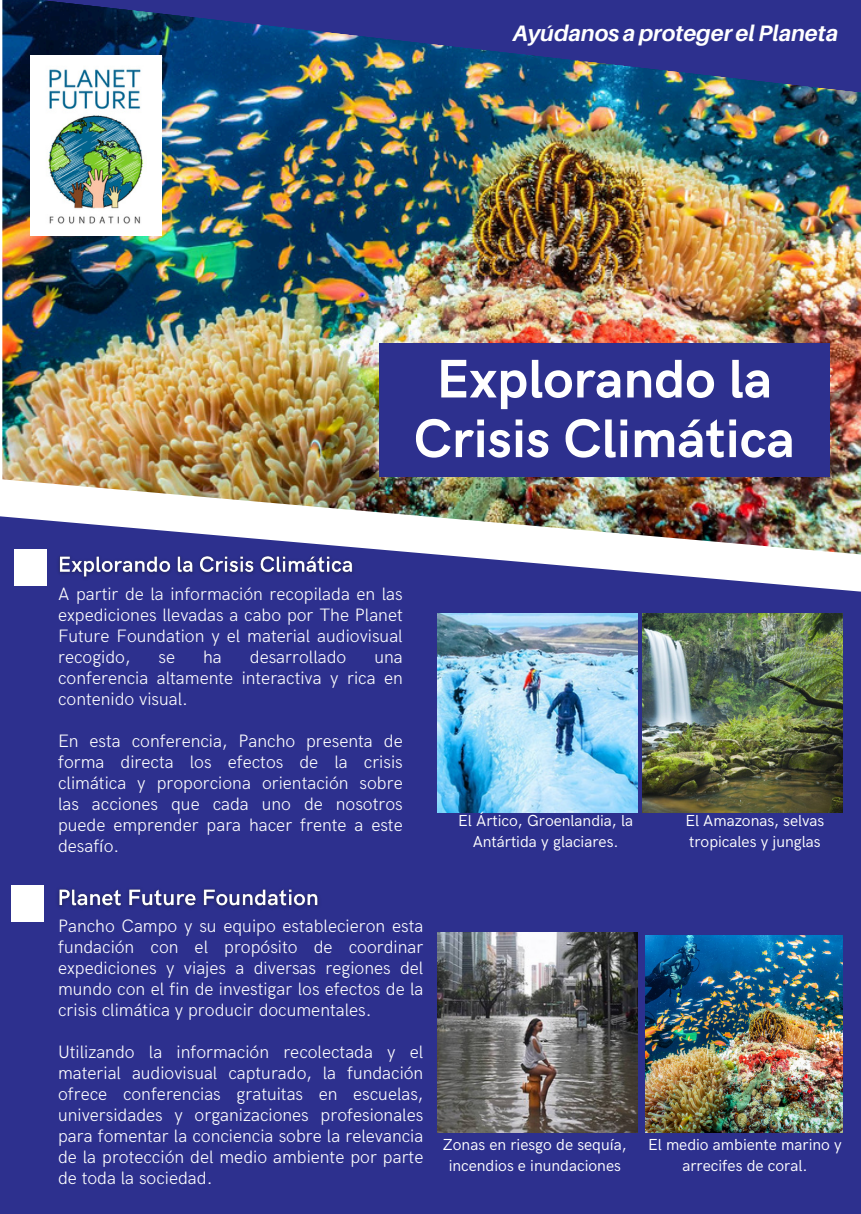
<style>
.page{position:relative;width:861px;height:1214px;background:#fff}
.page>*{position:absolute;margin:0;border:0;box-sizing:border-box;transform-origin:0 0}
.t1{font:700 54.6px/59.6px "HK Grotesk";color:#fff;text-align:center}
.t2{font:italic 700 22.4px "Aileron";color:#fff}
.t3{font:300 18px/21px "HK Grotesk";color:#fff;text-align:justify}
.t4{font:16px/21.4px "HK Grotesk";color:#fff;text-align:center}
</style>
<div class="page">
<div style="left:0;top:0;width:861px;height:1213px;background:#2d308e"></div>
<svg style="left:0;top:124px;width:861px;height:468px"></svg>
<div style="left:15px;top:549px;width:32px;height:37px;background:#fff"></div>
<div style="left:11px;top:885px;width:33px;height:37px;background:#fff"></div>
<img style="left:646px;top:935px;width:196px;height:197px">
<img style="left:438px;top:932px;width:199px;height:200px">
<img style="left:643px;top:613px;width:199px;height:199px">
<img style="left:438px;top:613px;width:199px;height:199px">
<img style="left:2px;top:124px;width:859px;height:433px">
<img style="left:31px;top:124px;width:130px;height:111px">
<img style="left:58px;top:889px;width:261px;height:19px">
<img style="left:0;top:0;width:861px;height:124px">
<img style="left:53px;top:549px;width:307px;height:37px">
<div style="left:379px;top:343px;width:450px;height:133px;background:#2d308e"></div>
<p class="t2" style="left:513px;top:19px;width:327px">Ayúdanos a proteger el Planeta</p>
<p class="t1" style="left:414px;top:351px;width:382px">Explorando la<br>Crisis Climática</p>
<p class="t3" style="left:58px;top:584px;width:346px">A partir de la información recopilada en las expediciones llevadas a cabo por The Planet Future Foundation y el material audiovisual recogido,</p>
<p class="t3" style="left:159px;top:647px;width:18px">se</p>
<p class="t3" style="left:203px;top:647px;width:20px">ha</p>
<p class="t3" style="left:250px;top:647px;width:98px">desarrollado</p>
<p class="t3" style="left:58px;top:647px;width:346px;text-indent:316px">una conferencia altamente interactiva y rica en contenido visual.</p>
<p class="t3" style="left:58px;top:731px;width:346px">En esta conferencia, Pancho presenta de forma directa los efectos de la crisis climática y proporciona orientación sobre las acciones que cada uno de nosotros puede emprender para hacer frente a este desafío.</p>
<p class="t4" style="left:458px;top:810px;width:176px">El Ártico, Groenlandia, la<br>Antártida y glaciares.</p>
<p class="t4" style="left:685px;top:810px;width:141px;text-align:left">El Amazonas, selvas tropicales y junglas</p>
<p class="t3" style="left:58px;top:916px;width:367px">Pancho Campo y su equipo establecieron esta fundación con el propósito de coordinar expediciones y viajes a diversas regiones del mundo con el fin de investigar los efectos de la crisis climática y producir documentales.</p>
<p class="t3" style="left:58px;top:1042px;width:367px">Utilizando la información recolectada y el material audiovisual capturado, la fundación ofrece conferencias gratuitas en escuelas, universidades y organizaciones profesionales para fomentar la conciencia sobre la relevancia de la protección del medio ambiente por parte de toda la sociedad.</p>
<h3 class="t4" style="left:443px;top:1134px;width:185px">Zonas en riesgo de sequía, incendios e inundaciones</h3>
<h3 class="t4" style="left:648px;top:1134px;width:195px">El medio ambiente marino y arrecifes de coral.</h3>
</div>
